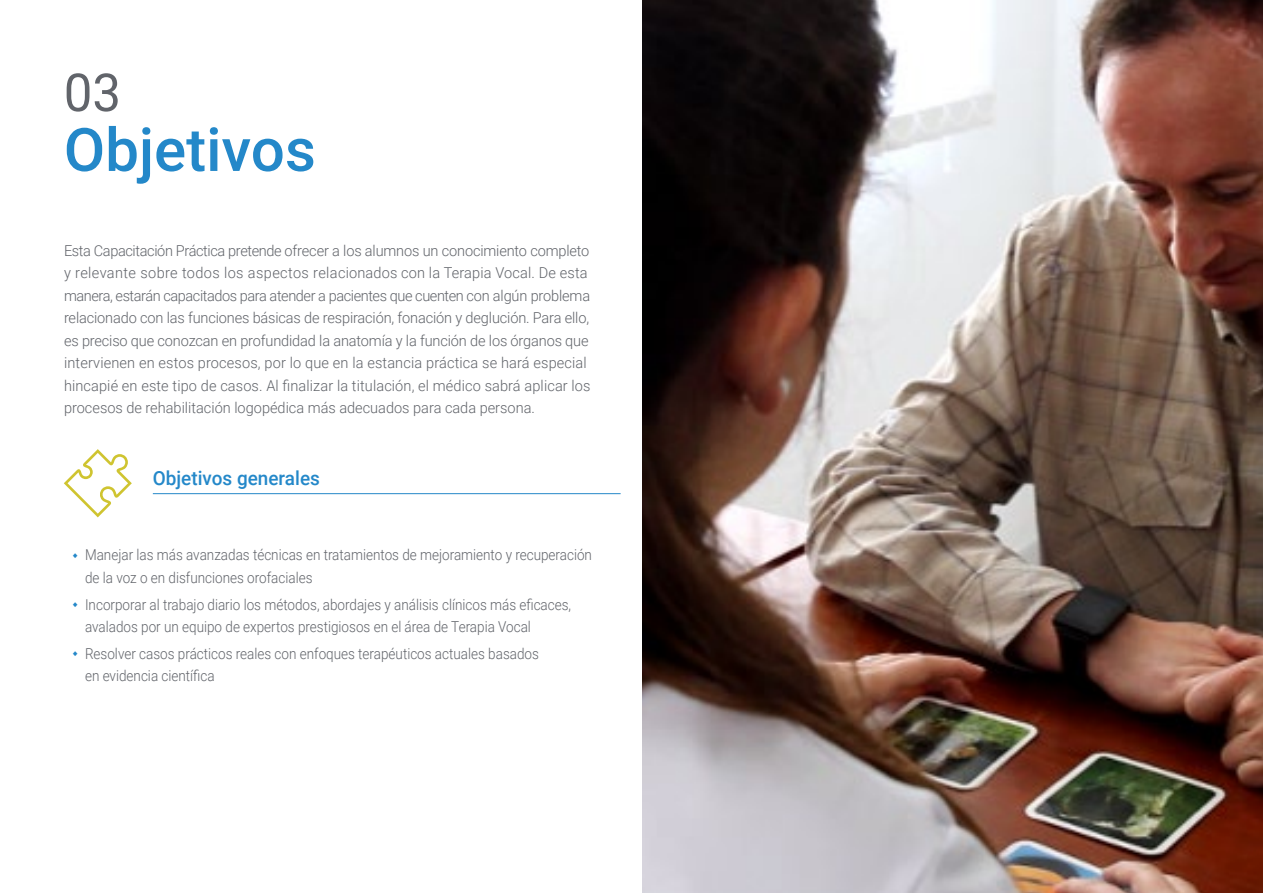
<style>
.page{position:relative;width:1263px;height:893px;background:#fff}
.page>*{position:absolute;margin:0;border:0;box-sizing:border-box;transform-origin:0 0}
.t1{font:500 60px "Roboto";color:#2488c9}
.t2{font:52.5px "Roboto";color:#61646a}
.t3{font:500 19.5px "Roboto";color:#2488c9}
.t4{font:300 15px/22.5px "Roboto";color:#61646a}
.t5{font:300 15px/22.5px "Roboto";color:#61646a;scale:.9 1}
</style>
<div class="page">
<img style="left:642px;top:0;width:621px;height:893px">
<hr style="left:153px;top:493px;width:468px;height:1px;background:#2488c9">
<svg style="left:64px;top:449px;width:68px;height:68px"></svg>
<h2 class="t2" style="left:64px;top:56px;width:59px">03</h2>
<h1 class="t1" style="left:64px;top:108px;width:254px">Objetivos</h1>
<p class="t4" style="left:64px;top:239px;width:528px">Esta Capacitación Práctica pretende ofrecer a los alumnos un conocimiento completo y relevante sobre todos los aspectos relacionados con la Terapia Vocal. De esta manera, estarán capacitados para atender a pacientes que cuenten con algún problema relacionado con las funciones básicas de respiración, fonación y deglución. Para ello, es preciso que conozcan en profundidad la anatomía y la función de los órganos que intervienen en estos procesos, por lo que en la estancia práctica se hará especial hincapié en este tipo de casos. Al finalizar la titulación, el médico sabrá aplicar los procesos de rehabilitación logopédica más adecuados para cada persona.</p>
<h3 class="t3" style="left:153px;top:465px;width:169px">Objetivos generales</h3>
<p class="t5" style="left:85px;top:543px;width:565px">Manejar las más avanzadas técnicas en tratamientos de mejoramiento y recuperación de la voz o en disfunciones orofaciales</p>
<p class="t5" style="left:85px;top:593px;width:542px">Incorporar al trabajo diario los métodos, abordajes y análisis clínicos más eficaces, avalados por un equipo de expertos prestigiosos en el área de Terapia Vocal</p>
<p class="t5" style="left:85px;top:642px;width:506px">Resolver casos prácticos reales con enfoques terapéuticos actuales basados en evidencia científica</p>
</div>
